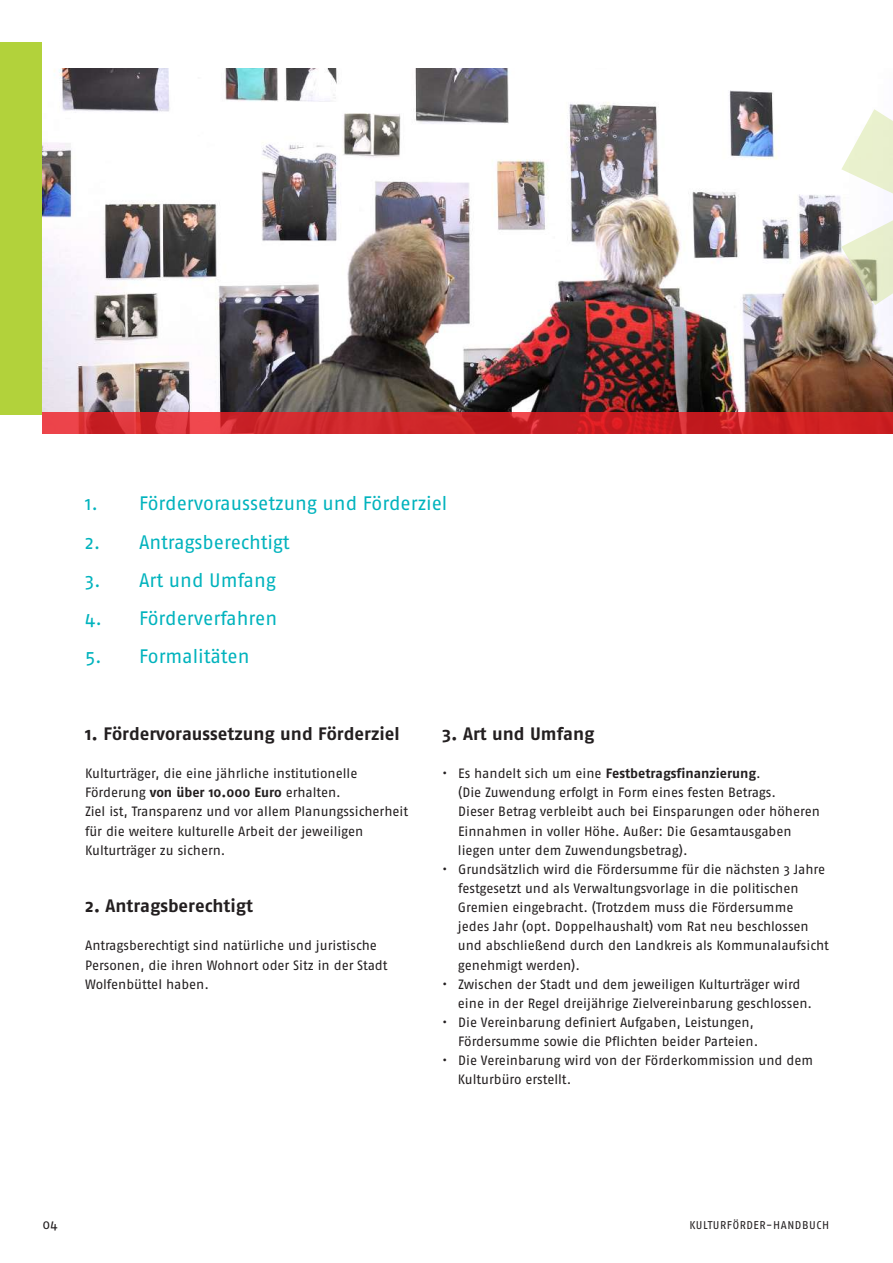
<style>
.page{position:relative;width:893px;height:1263px;background:#fff}
.page>*{position:absolute;margin:0;border:0;box-sizing:border-box;transform-origin:0 0}
.t1{font:19.5px "Fago No";letter-spacing:-.005em;color:#00b3bd}
.t2{font:700 18px "Fago No";color:#231f20}
.t3{font:13.5px/19.2px "Fago No";letter-spacing:-.005em;color:#231f20}
.t4{font:11.25px "Fago No";letter-spacing:.05em;color:#231f20}
.s1{font-weight:700}
</style>
<div class="page">
<div style="left:0;top:43px;width:893px;height:372px;background:#b2d23b"></div>
<div style="left:43px;top:0;width:850px;height:412px;background:#fff"></div>
<img style="left:43px;top:68px;width:850px;height:344px">
<svg style="left:841px;top:68px;width:52px;height:277px"></svg>
<svg style="left:43px;top:412px;width:850px;height:22px;background:#d0262a"></svg>
<h1 class="t1" style="left:85px;top:492px;width:364px">1. Fördervoraussetzung und Förderziel</h1>
<h1 class="t1" style="left:85px;top:531px;width:206px">2. Antragsberechtigt</h1>
<h1 class="t1" style="left:85px;top:569px;width:192px">3. Art und Umfang</h1>
<h1 class="t1" style="left:85px;top:607px;width:194px">4. Förderverfahren</h1>
<h1 class="t1" style="left:85px;top:645px;width:166px">5. Formalitäten</h1>
<h2 class="t2" style="left:85px;top:723px;width:316px">1. Fördervoraussetzung und Förderziel</h2>
<p class="t3" style="left:85px;top:764px;width:325px">Kulturträger, die eine jährliche institutionelle Förderung <span class="s1">von über 10.000 Euro</span> erhalten.<br>Ziel ist, Transparenz und vor allem Planungssicherheit für die weitere kulturelle Arbeit der jeweiligen Kulturträger zu sichern.</p>
<h2 class="t2" style="left:85px;top:895px;width:169px">2. Antragsberechtigt</h2>
<p class="t3" style="left:85px;top:936px;width:304px">Antragsberechtigt sind natürliche und juristische<br>Personen, die ihren Wohnort oder Sitz in der Stadt<br>Wolfenbüttel haben.</p>
<h2 class="t2" style="left:442px;top:723px;width:154px">3. Art und Umfang</h2>
<p class="t3" style="left:458px;top:764px;width:363px;text-indent:-16px">• Es handelt sich um eine <span class="s1">Festbetragsfinanzierung</span>.<br>(Die Zuwendung erfolgt in Form eines festen Betrags.<br>Dieser Betrag verbleibt auch bei Einsparungen oder höheren Einnahmen in voller Höhe. Außer: Die Gesamtausgaben liegen unter dem Zuwendungsbetrag).</p>
<p class="t3" style="left:458px;top:859px;width:372px;text-indent:-16px">• Grundsätzlich wird die Fördersumme für die nächsten 3 Jahre festgesetzt und als Verwaltungsvorlage in die politischen Gremien eingebracht. (Trotzdem muss die Fördersumme<br>jedes Jahr (opt. Doppelhaushalt) vom Rat neu beschlossen und abschließend durch den Landkreis als Kommunalaufsicht genehmigt werden).</p>
<p class="t3" style="left:458px;top:974px;width:356px;text-indent:-16px">• Zwischen der Stadt und dem jeweiligen Kulturträger wird eine in der Regel dreijährige Zielvereinbarung geschlossen.</p>
<p class="t3" style="left:458px;top:1012px;width:302px;text-indent:-16px">• Die Vereinbarung definiert Aufgaben, Leistungen,<br>Fördersumme sowie die Pflichten beider Parteien.</p>
<p class="t3" style="left:458px;top:1051px;width:357px;text-indent:-16px">• Die Vereinbarung wird von der Förderkommission und dem<br>Kulturbüro erstellt.</p>
<p class="t3" style="left:43px;top:1214px;width:17px">04</p>
<p class="t4" style="left:689px;top:1219px;width:141px">KULTURFÖRDER-HANDBUCH</p>
</div>
